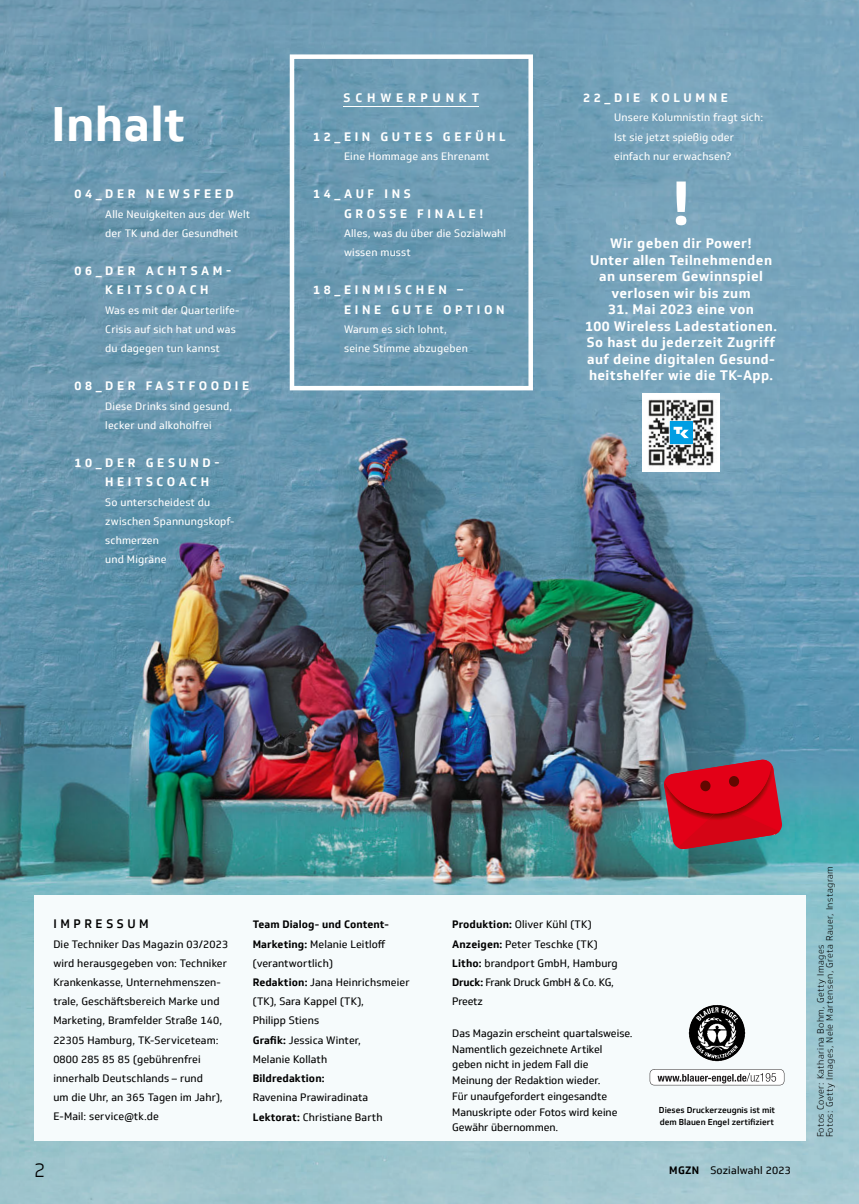
<style>
.page{position:relative;width:859px;height:1204px;background:#fff}
.page>*{position:absolute;margin:0;border:0;box-sizing:border-box;transform-origin:0 0}
.t1{font:700 60.6px "Soleto TK";color:#fff}
.t2{font:700 47.25px "Soleto TK";letter-spacing:.01em;color:#fff}
.t3{font:300 19.5px "Soleto TK";color:#000}
.t4{font:700 13.5px/16.5px "Soleto TK";letter-spacing:.03em;color:#fff;text-align:center}
.t5{font:700 12px/19.2px "Soleto TK";letter-spacing:.3em;color:#fff}
.t6{font:700 12px "Soleto TK";letter-spacing:.4em;color:#fff}
.t7{font:500 12px "Soleto TK";letter-spacing:.3em;color:#000}
.t8{font:10.5px/19.2px "Soleto TK";letter-spacing:.01em;color:#000}
.t9{font:10.5px/19.2px "Soleto TK";letter-spacing:.015em;color:#fff}
.t10{font:300 9px/9px "Soleto TK";letter-spacing:.05em;color:#000}
.t11{font:500 8.4px/12px "Soleto TK";color:#000}
.s1{font-weight:700}
</style>
<div class="page">
<img style="left:0;top:0;width:859px;height:1203px">
<div style="left:34px;top:894px;width:771px;height:246px;background:#f6fbfc"></div>
<img style="left:688px;top:1004px;width:57px;height:57px;border-radius:28px">
<svg style="left:650px;top:1069px;width:134px;height:16px"></svg>
<svg style="left:663px;top:759px;width:128px;height:99px;background:#a43242"></svg>
<svg style="left:290px;top:54px;width:243px;height:336px;background:#74a0b7"></svg>
<hr style="left:344px;top:106px;width:135px;height:1px;background:#fff">
<img style="left:642px;top:394px;width:78px;height:77px">
<div style="left:670px;top:421px;width:22px;height:22px;background:#009ee3"></div>
<svg style="left:674px;top:427px;width:15px;height:11px"></svg>
<h2 class="t2" style="left:52px;top:94px;width:135px">Inhalt</h2>
<p class="t5" style="left:74px;top:184px;width:161px">04_DER NEWSFEED</p>
<p class="t9" style="left:105px;top:204px;width:146px">Alle Neuigkeiten aus der Welt der TK und der Gesundheit</p>
<p class="t5" style="left:105px;top:261px;width:128px;text-indent:-31px">06_DER ACHTSAM-<br>KEITSCOACH</p>
<p class="t9" style="left:105px;top:300px;width:136px">Was es mit der Quarterlife-<br>Crisis auf sich hat und was du dagegen tun kannst</p>
<p class="t5" style="left:74px;top:376px;width:176px">08_DER FASTFOODIE</p>
<p class="t9" style="left:105px;top:396px;width:129px">Diese Drinks sind gesund, lecker und alkoholfrei</p>
<p class="t5" style="left:105px;top:453px;width:116px;text-indent:-31px">10_DER GESUND-<br>HEITSCOACH</p>
<p class="t9" style="left:105px;top:492px;width:131px">So unterscheidest du zwischen Spannungskopf&shy;schmerzen<br>und Migräne</p>
<p class="t6" style="left:344px;top:90px;width:137px">SCHWERPUNKT</p>
<p class="t5" style="left:313px;top:127px;width:194px">12_EIN GUTES GEFÜHL</p>
<p class="t9" style="left:344px;top:147px;width:147px">Eine Hommage ans Ehrenamt</p>
<p class="t5" style="left:344px;top:184px;width:141px;text-indent:-31px">14_AUF INS<br>GROSSE FINALE!</p>
<p class="t9" style="left:344px;top:223px;width:164px">Alles, was du über die Sozialwahl wissen musst</p>
<p class="t5" style="left:344px;top:280px;width:162px;text-indent:-31px">18_EINMISCHEN –<br>EINE GUTE OPTION</p>
<p class="t9" style="left:344px;top:319px;width:125px">Warum es sich lohnt, seine Stimme abzugeben</p>
<p class="t5" style="left:583px;top:88px;width:146px">22_DIE KOLUMNE</p>
<p class="t9" style="left:614px;top:108px;width:151px">Unsere Kolumnistin fragt sich:<br>Ist sie jetzt spießig oder einfach nur erwachsen?</p>
<p class="t1" style="left:671px;top:165px;width:21px">!</p>
<p class="t4" style="left:590px;top:252px;width:183px">Unter allen Teilnehmenden an unserem Gewinnspiel verlosen wir bis zum</p>
<p class="t4" style="left:585px;top:301px;width:193px">31. Mai 2023 eine von<br>100 Wireless Ladestationen.<br>So hast du jederzeit Zugriff auf deine digitalen Gesund&shy;heitshelfer wie die TK-App.</p>
<p class="t4" style="left:610px;top:235px;width:143px">Wir geben dir Power!</p>
<p class="t7" style="left:53px;top:916px;width:97px">IMPRESSUM</p>
<p class="t8" style="left:53px;top:934px;width:176px">Die Techniker Das Magazin 03/2023 wird herausgegeben von: Techniker<br>Krankenkasse, Unternehmenszen&shy;trale, Geschäftsbereich Marke und<br>Marketing, Bramfelder Straße 140,<br>22305 Hamburg, TK-Serviceteam:<br>0800 285 85 85 (gebührenfrei innerhalb Deutschlands – rund<br>um die Uhr, an 365 Tagen im Jahr),<br>E-Mail: service@tk.de</p>
<p class="t8" style="left:253px;top:915px;width:158px"><span class="s1">Team Dialog- und Content-<br>Marketing:</span> Melanie Leitloff (verantwortlich)<br><span class="s1">Redaktion:</span> Jana Heinrichsmeier (TK), Sara Kappel (TK),<br>Philipp Stiens<br><span class="s1">Grafik:</span> Jessica Winter,<br>Melanie Kollath<br><span class="s1">Bildredaktion:<br></span>Ravenina Prawiradinata<br><span class="s1">Lektorat:</span> Christiane Barth</p>
<p class="t8" style="left:452px;top:915px;width:167px"><span class="s1">Produktion:</span> Oliver Kühl (TK)<br><span class="s1">Anzeigen:</span> Peter Teschke (TK)<br><span class="s1">Litho:</span> brandport GmbH, Hamburg<br><span class="s1">Druck:</span> Frank Druck GmbH &amp; Co. KG,<br>Preetz</p>
<p class="t8" style="left:452px;top:1025px;width:182px;line-height:15.8px">Das Magazin erscheint quartalsweise.<br>Namentlich gezeichnete Artikel geben nicht in jedem Fall die<br>Meinung der Redaktion wieder.<br>Für unaufgefordert eingesandte<br>Manuskripte oder Fotos wird keine<br>Gewähr übernommen.</p>
<p class="t11" style="left:659px;top:1103px;width:118px">Dieses Druckerzeugnis ist mit dem Blauen Engel zertifiziert</p>
<h3 class="t3" style="left:34px;top:1158px;width:13px">2</h3>
<p class="t8" style="left:669px;top:1160px;width:123px"><span class="s1">MGZN</span> Sozialwahl 2023</p>
<p class="t10" style="left:816px;top:1137px;width:273px;rotate:-90deg">Fotos Cover: Katharina Bohm, Getty Images<br>Fotos: Getty Images, Nele Martensen, Greta Rauer, Instagram</p>
</div>
